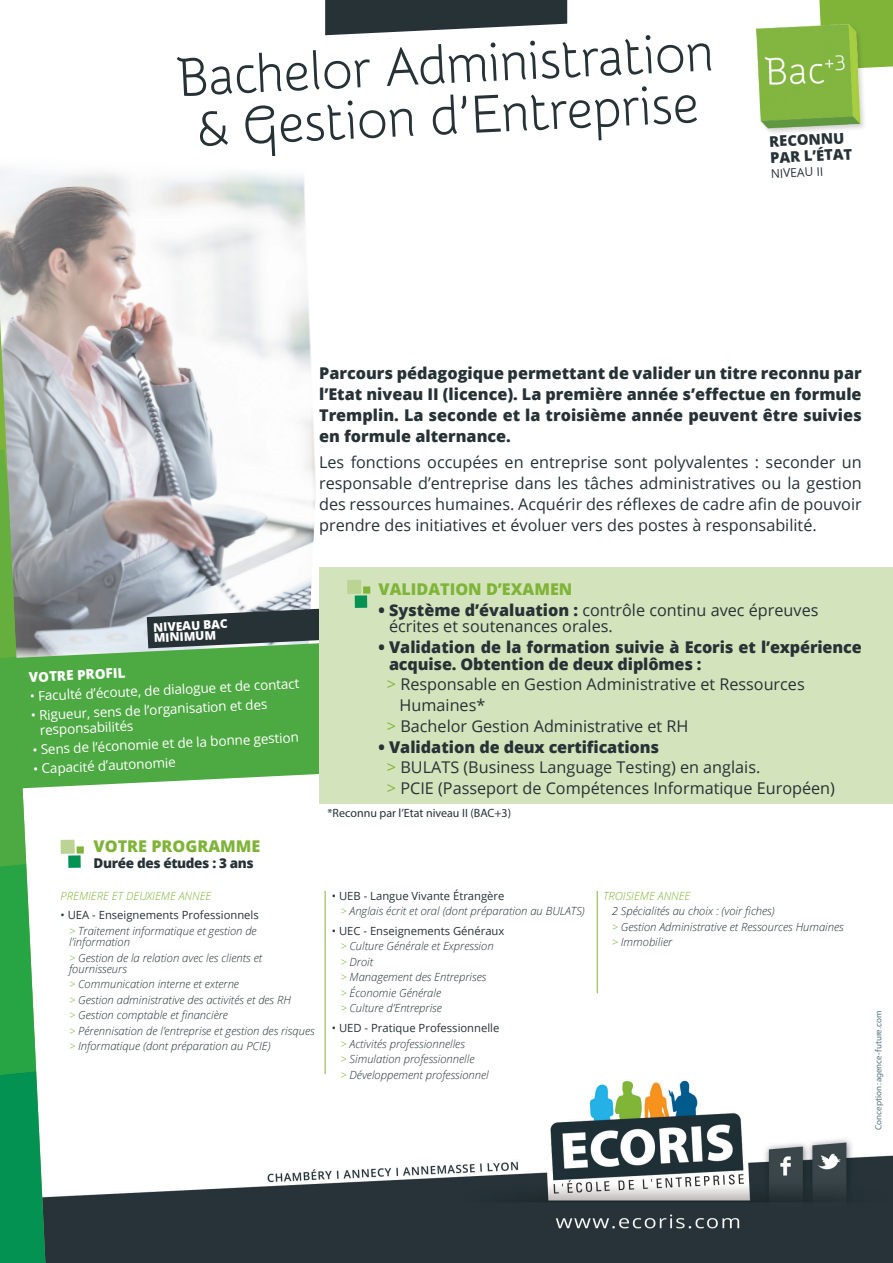
<style>
.page{position:relative;width:893px;height:1263px;background:#fff}
.page>*{position:absolute;margin:0;border:0;box-sizing:border-box;transform-origin:0 0}
.t1{font:54px/51px "Snippet";color:#263236;text-align:center;scale:.96 1}
.t2{font:16.2px/21px "Open Sans";color:#263236}
.t3{font:800 16.2px/21px "Open Sans";letter-spacing:-.01em;color:#263236;text-align:justify}
.t4{font:800 16.2px "Open Sans";color:#7fb438}
.t5{font:800 14.7px/16.5px "Open Sans";color:#263236}
.t6{font:13.5px/14.7px "Open Sans";color:#fff}
.t7{font:800 13.5px "Open Sans";letter-spacing:-.025em;color:#263236}
.t8{font:800 13.5px "Open Sans";color:#fff}
.t9{font:12px "Myriad Pro";color:#263236}
.t10{font:800 12px/10.5px "Open Sans";color:#fff}
.t11{font:12px "Open Sans";color:#263236}
.t12{font:italic 300 11.25px/15.5px "Open Sans";color:#263236}
.t13{font:italic 300 11.25px "Open Sans";color:#7fb438}
.t14{font:9px "Myriad Pro";color:#557482}
.s1{font-weight:400;font-style:normal}
.s2{color:#7fb438}
.s3{font-weight:800}
</style>
<div class="page">
<img style="left:45px;top:0;width:848px;height:1263px">
<img style="left:0;top:150px;width:317px;height:493px">
<svg style="left:0;top:318px;width:45px;height:945px;background:#66ad77"></svg>
<svg style="left:16px;top:643px;width:303px;height:145px;background:#5aae4f"></svg>
<svg style="left:147px;top:608px;width:172px;height:40px;background:#485556"></svg>
<svg style="left:819px;top:0;width:74px;height:70px"></svg>
<img style="left:740px;top:7px;width:138px;height:133px">
<hr style="left:325px;top:891px;width:1px;height:183px;background:#7fb438">
<hr style="left:597px;top:891px;width:1px;height:102px;background:#7fb438">
<div style="left:319px;top:567px;width:574px;height:236px;background:#d3e3bb"></div>
<svg style="left:325px;top:0;width:242px;height:35px;background:#485255"></svg>
<div style="left:355px;top:595px;width:12px;height:13px;background:#039252"></div>
<div style="left:363px;top:586px;width:7px;height:8px;background:#7fb438"></div>
<div style="left:347px;top:580px;width:14px;height:14px;background:#bbd494"></div>
<div style="left:68px;top:855px;width:13px;height:13px;background:#039252"></div>
<div style="left:77px;top:846px;width:7px;height:7px;background:#7fb438"></div>
<div style="left:61px;top:840px;width:14px;height:14px;background:#bbd494"></div>
<h1 class="t1" style="left:176px;top:55px;width:561px;rotate:-3deg">Bachelor Administration &amp; Gestion d’Entreprise</h1>
<h3 class="t5" style="left:769px;top:132px;width:84px;rotate:-3deg">RECONNU<br>PAR L’ÉTAT</h3>
<p class="t11" style="left:770px;top:166px;width:54px;rotate:-3deg">NIVEAU II</p>
<h2 class="t3" style="left:319px;top:362px;width:544px">Parcours pédagogique permettant de valider un titre reconnu par l’Etat niveau II (licence). La première année s’effectue en formule Tremplin. La seconde et la troisième année peuvent être suivies en formule alternance.</h2>
<p class="t2" style="left:319px;top:451px;width:544px;text-align:justify">Les fonctions occupées en entreprise sont polyvalentes : seconder un responsable d’entreprise dans les tâches administratives ou la gestion des ressources humaines. Acquérir des réflexes de cadre afin de pouvoir prendre des initiatives et évoluer vers des postes à responsabilité.</p>
<p class="t10" style="left:153px;top:622px;width:76px;rotate:-3deg">NIVEAU BAC<br>MINIMUM</p>
<p class="t8" style="left:28px;top:667px;width:98px;rotate:-3deg">VOTRE PROFIL</p>
<p class="t6" style="left:30px;top:689px;width:271px;rotate:-3deg">• Faculté d’écoute, de dialogue et de contact</p>
<p class="t6" style="left:39px;top:708px;width:230px;text-indent:-8px;rotate:-3deg">• Rigueur, sens de l’organisation et des responsabilités</p>
<p class="t6" style="left:32px;top:743px;width:268px;rotate:-3deg">• Sens de l’économie et de la bonne gestion</p>
<p class="t6" style="left:33px;top:761px;width:144px;rotate:-3deg">• Capacité d’autonomie</p>
<h2 class="t4" style="left:94px;top:834px;width:168px">VOTRE PROGRAMME</h2>
<p class="t7" style="left:94px;top:853px;width:162px">Durée des études : 3 ans</p>
<p class="t13" style="left:61px;top:888px;width:152px">PREMIERE ET DEUXIEME ANNEE</p>
<p class="t12" style="left:61px;top:907px;width:200px;text-align:center"><span class="s1">• UEA - Enseignements Professionnels </span><span class="s2">&gt;</span> Traitement informatique et gestion de</p>
<p class="t12" style="left:69px;top:934px;width:195px">l’information<br><span class="s2">&gt;</span> Gestion de la relation avec les clients et</p>
<p class="t12" style="left:69px;top:960px;width:247px">fournisseurs<br><span class="s2">&gt;</span> Communication interne et externe<br><span class="s2">&gt;</span> Gestion administrative des activités et des RH<br><span class="s2">&gt;</span> Gestion comptable et financière<br><span class="s2">&gt;</span> Pérennisation de l’entreprise et gestion des risques <span class="s2">&gt;</span> Informatique (dont préparation au PCIE)</p>
<h2 class="t4" style="left:378px;top:577px;width:195px">VALIDATION D’EXAMEN</h2>
<h2 class="t2" style="left:389px;top:601px;width:431px;line-height:16.5px;text-indent:-11px"><span class="s3">• Système d’évaluation :</span> contrôle continu avec épreuves écrites et soutenances orales.</h2>
<h2 class="t3" style="left:389px;top:638px;width:474px;line-height:16.5px;text-indent:-11px">• Validation de la formation suivie à Ecoris et l’expérience acquise. Obtention de deux diplômes :</h2>
<h2 class="t2" style="left:387px;top:674px;width:419px"><span class="s2">&gt;</span> Responsable en Gestion Administrative et Ressources</h2>
<h2 class="t2" style="left:400px;top:694px;width:87px">Humaines*</h2>
<h2 class="t2" style="left:387px;top:715px;width:303px"><span class="s2">&gt;</span> Bachelor Gestion Administrative et RH</h2>
<h2 class="t2" style="left:387px;top:736px;width:449px;text-indent:-9px"><span class="s3">• Validation de deux certifications<br></span><span class="s2">&gt;</span> BULATS (Business Language Testing) en anglais.<br><span class="s2">&gt;</span> PCIE (Passeport de Compétences Informatique Européen)</h2>
<p class="t9" style="left:328px;top:806px;width:185px">*Reconnu par l’Etat niveau II (BAC+3)</p>
<p class="t12" style="left:340px;top:887px;width:246px;text-indent:-9px"><span class="s1">• UEB - Langue Vivante Étrangère<br></span><span class="s2">&gt;</span> Anglais écrit et oral (dont préparation au BULATS)</p>
<p class="t12" style="left:340px;top:922px;width:166px;text-indent:-9px"><span class="s1">• UEC - Enseignements Généraux </span><span class="s2">&gt;</span> Culture Générale et Expression<br><span class="s2">&gt;</span> Droit<br><span class="s2">&gt;</span> Management des Entreprises<br><span class="s2">&gt;</span> Économie Générale<br><span class="s2">&gt;</span> Culture d’Entreprise</p>
<p class="t12" style="left:340px;top:1020px;width:161px;text-indent:-9px"><span class="s1">• UED - Pratique Professionnelle </span><span class="s2">&gt;</span> Activités professionnelles<br><span class="s2">&gt;</span> Simulation professionnelle<br><span class="s2">&gt;</span> Développement professionnel</p>
<p class="t13" style="left:603px;top:888px;width:89px">TROISIEME ANNEE</p>
<p class="t12" style="left:612px;top:903px;width:234px">2 Spécialités au choix : (voir fiches)<br><span class="s2">&gt;</span> Gestion Administrative et Ressources Humaines <span class="s2">&gt;</span> Immobilier</p>
<p class="t14" style="left:873px;top:1130px;width:120px;rotate:-90deg">Conception : agence-future.com</p>
</div>
